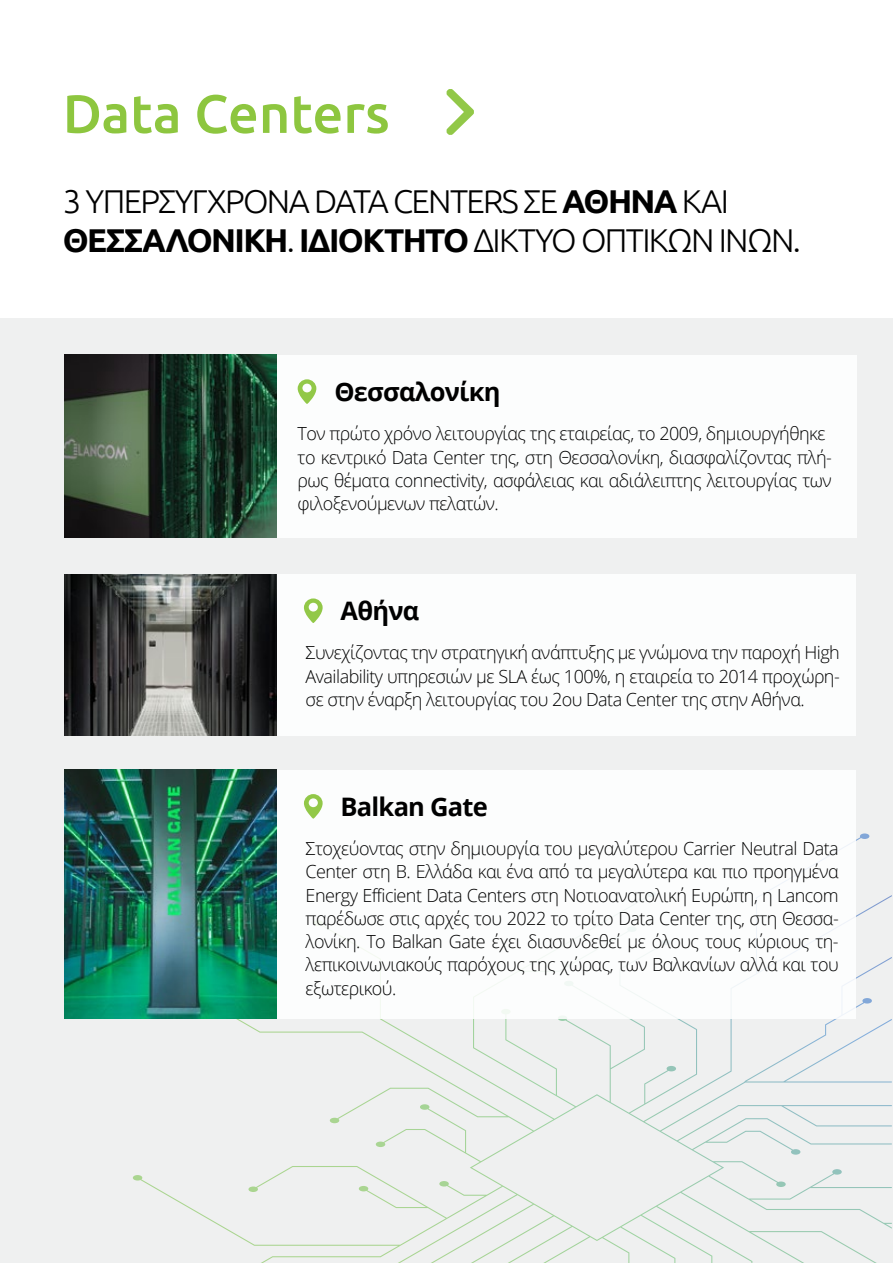
<style>
.page{position:relative;width:893px;height:1263px;background:#fff}
.page>*{position:absolute;margin:0;border:0;box-sizing:border-box;transform-origin:0 0}
.t1{font:500 54px "Ubuntu";color:#8dc63f}
.t2{font:300 33px/39px "Ubuntu";letter-spacing:-.05em;color:#000}
.t3{font:700 25.5px "Open Sans";letter-spacing:-.03em;color:#000}
.t4{font:300 18px/23.2px "Open Sans";letter-spacing:-.03em;color:#000;text-align:justify}
.s1{font-weight:700}
</style>
<div class="page">
<div style="left:0;top:319px;width:893px;height:944px;background:#eff0f0"></div>
<svg style="left:189px;top:834px;width:672px;height:328px"></svg>
<div style="left:276px;top:355px;width:581px;height:183px;background:#fff"></div>
<img style="left:64px;top:355px;width:212px;height:183px">
<svg style="left:298px;top:379px;width:18px;height:25px"></svg>
<div style="left:276px;top:574px;width:580px;height:162px;background:#fff"></div>
<img style="left:64px;top:574px;width:212px;height:162px">
<svg style="left:304px;top:598px;width:19px;height:25px"></svg>
<div style="left:276px;top:770px;width:580px;height:248px;background:#fff"></div>
<img style="left:64px;top:770px;width:212px;height:248px">
<svg style="left:304px;top:794px;width:19px;height:25px"></svg>
<svg style="left:446px;top:89px;width:28px;height:46px"></svg>
<h1 class="t1" style="left:63px;top:80px;width:328px">Data Centers</h1>
<h2 class="t2" style="left:63px;top:181px;width:740px">3 ΥΠΕΡΣΥΓΧΡΟΝΑ DATA CENTERS ΣΕ <span class="s1">ΑΘΗΝΑ</span> ΚΑΙ<br><span class="s1">ΘΕΣΣΑΛΟΝΙΚΗ</span>. <span class="s1">ΙΔΙΟΚΤΗΤΟ</span> ΔΙΚΤΥΟ ΟΠΤΙΚΩΝ ΙΝΩΝ.</h2>
<h3 class="t3" style="left:334px;top:374px;width:168px">Θεσσαλονίκη</h3>
<p class="t4" style="left:298px;top:422px;width:536px;text-align:left">Τον πρώτο χρόνο λειτουργίας της εταιρείας, το 2009, δημιουργήθηκε το κεντρικό Data Center της, στη Θεσσαλονίκη, διασφαλίζοντας πλή&shy;ρως θέματα connectivity, ασφάλειας και αδιάλειπτης λειτουργίας των φιλοξενούμενων πελατών.</p>
<h3 class="t3" style="left:341px;top:593px;width:80px">Αθήνα</h3>
<p class="t4" style="left:306px;top:641px;width:536px">Συνεχίζοντας την στρατηγική ανάπτυξης με γνώμονα την παροχή High Availability υπηρεσιών με SLA έως 100%, η εταιρεία το 2014 προχώρη&shy;σε στην έναρξη λειτουργίας του 2ου Data Center της στην Αθήνα.</p>
<h3 class="t3" style="left:341px;top:789px;width:149px">Balkan Gate</h3>
<p class="t4" style="left:306px;top:836px;width:535px">Στοχεύοντας στην δημιουργία του μεγαλύτερου Carrier Neutral Data Center στη Β. Ελλάδα και ένα από τα μεγαλύτερα και πιο προηγμένα Energy Efficient Data Centers στη Νοτιοανατολική Ευρώπη, η Lancom παρέδωσε στις αρχές του 2022 το τρίτο Data Center της, στη Θεσσα&shy;λονίκη. Το Balkan Gate έχει διασυνδεθεί με όλους τους κύριους τη&shy;λεπικοινωνιακούς παρόχους της χώρας, των Βαλκανίων αλλά και του εξωτερικού.</p>
</div>
